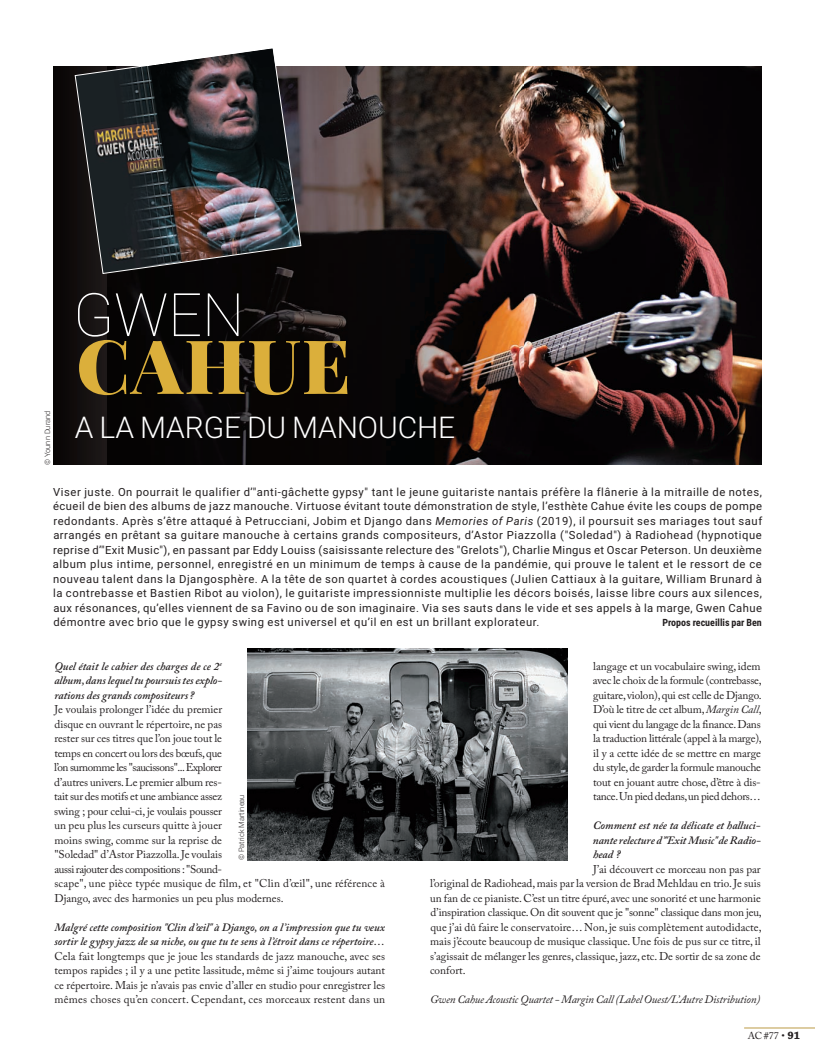
<style>
.page{position:relative;width:815px;height:1063px;background:#fff}
.page>*{position:absolute;margin:0;border:0;box-sizing:border-box;transform-origin:0 0}
.t1{font:900 75px "Playfair Display";letter-spacing:.02em;color:#dbaf3b}
.t2{font:100 60px "Roboto";color:#fff}
.t3{font:300 30px "Roboto";letter-spacing:-.005em;color:#fff}
.t4{font:11.25px/14.5px "Adobe Caslon Pro";color:#231f20;text-align:justify}
.t5{font:11.25px/14.5px "Roboto";letter-spacing:.05em;color:#231f20;text-align:justify}
.t6{font:italic 600 11.25px/14.5px "Adobe Caslon Pro";color:#231f20;text-align:justify}
.t7{font:italic 11.25px "Adobe Caslon Pro";letter-spacing:-.015em;color:#231f20}
.t8{font:700 10px "Roboto Condensed";color:#231f20}
.t9{font:10px "Adobe Caslon Pro";color:#231f20}
.t10{font:300 7.5px "Roboto";color:#231f20}
.s1{font-style:italic}
.s2{font-family:"Chaparral Pro";font-weight:700;font-size:11.25px}
</style>
<div class="page">
<img style="left:53px;top:66px;width:709px;height:399px">
<img style="left:108px;top:66px;width:415px;height:399px">
<img style="left:247px;top:648px;width:321px;height:212px">
<hr style="left:744px;top:1028px;width:71px;height:1px;background:#bc9a46">
<img style="left:75px;top:48px;width:226px;height:226px">
<p class="t10" style="left:43px;top:465px;width:56px;rotate:-90deg">© Younn Durand</p>
<h2 class="t2" style="left:73px;top:280px;width:173px">GWEN</h2>
<h1 class="t1" style="left:76px;top:315px;width:276px">CAHUE</h1>
<h3 class="t3" style="left:75px;top:410px;width:382px">A LA MARGE DU MANOUCHE</h3>
<p class="t5" style="left:53px;top:484px;width:711px">Viser juste. On pourrait le qualifier d’"anti-gâchette gypsy" tant le jeune guitariste nantais préfère la flânerie à la mitraille de notes, écueil de bien des albums de jazz manouche. Virtuose évitant toute démonstration de style, l’esthète Cahue évite les coups de pompe redondants. Après s’être attaqué à Petrucciani, Jobim et Django dans <span class="s1">Memories of Paris</span> (2019), il poursuit ses mariages tout sauf arrangés en prêtant sa guitare manouche à certains grands compositeurs, d’Astor Piazzolla ("Soledad") à Radiohead (hypnotique reprise d’"Exit Music"), en passant par Eddy Louiss (saisissante relecture des "Grelots"), Charlie Mingus et Oscar Peterson. Un deuxième album plus intime, personnel, enregistré en un minimum de temps à cause de la pandémie, qui prouve le talent et le ressort de ce nouveau talent dans la Djangosphère. A la tête de son quartet à cordes acoustiques (Julien Cattiaux à la guitare, William Brunard à la contrebasse et Bastien Ribot au violon), le guitariste impressionniste multiplie les décors boisés, laisse libre cours aux silences, aux résonances, qu’elles viennent de sa Favino ou de son imaginaire. Via ses sauts dans le vide et ses appels à la marge, Gwen Cahue démontre avec brio que le gypsy swing est universel et qu’il en est un brillant explorateur.</p>
<p class="t8" style="left:662px;top:617px;width:101px">Propos recueillis par Ben</p>
<p class="t6" style="left:54px;top:660px;width:169px">Quel était le cahier des charges de ce 2<sup>e </sup>album, dans lequel tu poursuis tes explo&shy;rations des grands compositeurs ?</p>
<p class="t4" style="left:54px;top:703px;width:332px;text-align:left">Je voulais prolonger l’idée du premier<br>disque en ouvrant le répertoire, ne pas<br>rester sur ces titres que l’on joue tout le<br>temps en concert ou lors des bœufs, que<br>l’on surnomme les "saucissons"... Explorer<br>d’autres univers. Le premier album res-<br>tait sur des motifs et une ambiance assez<br>swing ; pour celui-ci, je voulais pousser<br>un peu plus les curseurs quitte à jouer<br>moins swing, comme sur la reprise de<br>"Soledad" d’Astor Piazzolla. Je voulais<br>aussi rajouter des compositions : "Sound-<br>scape", une pièce typée musique de film, et "Clin d’œil", une référence à Django, avec des harmonies un peu plus modernes.</p>
<p class="t6" style="left:54px;top:921px;width:332px">Malgré cette composition "Clin d’œil" à Django, on a l’impression que tu veux sortir le gypsy jazz de sa niche, ou que tu te sens à l’étroit dans ce répertoire…</p>
<p class="t4" style="left:54px;top:950px;width:332px">Cela fait longtemps que je joue les standards de jazz manouche, avec ses tempos rapides ; il y a une petite lassitude, même si j’aime toujours autant ce répertoire. Mais je n’avais pas envie d’aller en studio pour enregistrer les mêmes choses qu’en concert. Cependant, ces morceaux restent dans un</p>
<p class="t10" style="left:237px;top:860px;width:67px;rotate:-90deg">© Patrick Martineau</p>
<p class="t4" style="left:593px;top:660px;width:170px">langage et un vocabulaire swing, idem avec le choix de la formule (contrebasse, guitare, violon), qui est celle de Django.<br>D’où le titre de cet album, <span class="s1">Margin Call</span>, qui vient du langage de la finance. Dans la traduction littérale (appel à la marge), il y a cette idée de se mettre en marge du style, de garder la formule manouche tout en jouant autre chose, d’être à dis&shy;tance. Un pied dedans, un pied dehors…</p>
<p class="t6" style="left:593px;top:820px;width:169px">Comment est née ta délicate et halluci&shy;nante relecture d’"Exit Music" de Radio&shy;head ?</p>
<p class="t4" style="left:430px;top:863px;width:333px;text-indent:163px">J’ai découvert ce morceau non pas par l’original de Radiohead, mais par la version de Brad Mehldau en trio. Je suis un fan de ce pianiste. C’est un titre épuré, avec une sonorité et une harmonie d’inspiration classique. On dit souvent que je "sonne" classique dans mon jeu, que j’ai dû faire le conservatoire… Non, je suis complètement autodidacte, mais j’écoute beaucoup de musique classique. Une fois de pus sur ce titre, il s’agissait de mélanger les genres, classique, jazz, etc. De sortir de sa zone de confort.</p>
<p class="t7" style="left:430px;top:996px;width:332px">Gwen Cahue Acoustic Quartet - Margin Call (Label Ouest/L’Autre Distribution)</p>
<p class="t9" style="left:748px;top:1032px;width:54px">AC #77 • <span class="s2">91</span></p>
</div>
